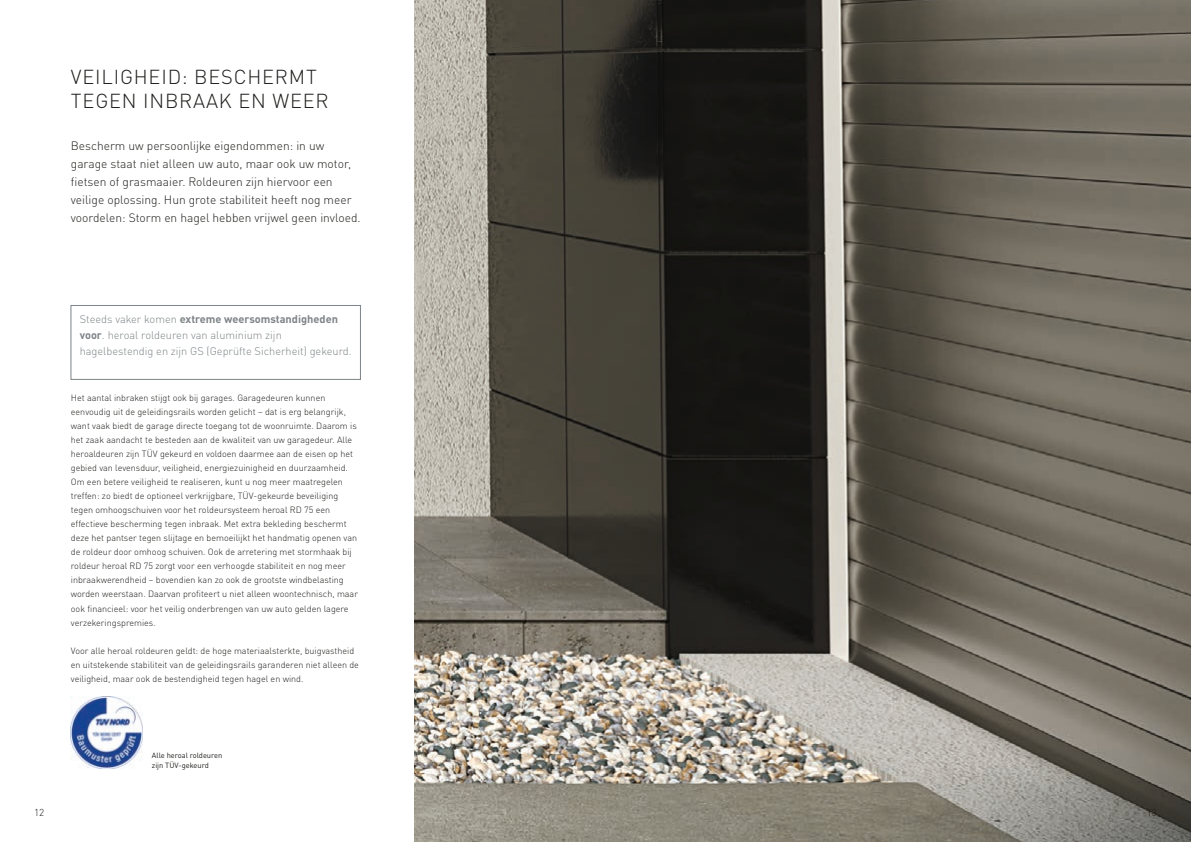
<style>
.page{position:relative;width:1191px;height:842px;background:#fff}
.page>*{position:absolute;margin:0;border:0;box-sizing:border-box;transform-origin:0 0}
.t1{font:300 20px/24px "DIN Pro";color:#1d1d1b}
.t2{font:300 12px/18px "DIN Pro";color:#1d1d1b}
.t3{font:300 11px/16px "DIN Pro";color:#7d8386}
.t4{font:300 10px "DIN Pro";color:#1d1d1b}
.t5{font:300 9px/14px "DIN Pro";color:#1d1d1b}
.t6{font:7.5px/10px "DIN Pro";color:#1d1d1b}
.s1{font-weight:700}
</style>
<div class="page">
<img style="left:415px;top:0;width:776px;height:842px">
<img style="left:71px;top:697px;width:71px;height:71px">
<div style="left:71px;top:305px;width:290px;height:75px;border:1px solid #7d8386"></div>
<h1 class="t1" style="left:71px;top:63px;width:259px">VEILIGHEID: BESCHERMT<br>TEGEN INBRAAK EN WEER</h1>
<p class="t2" style="left:71px;top:136px;width:291px">Bescherm uw persoonlijke eigendommen: in uw garage staat niet alleen uw auto, maar ook uw motor, fietsen of grasmaaier. Roldeuren zijn hiervoor een veilige oplossing. Hun grote stabiliteit heeft nog meer voordelen: Storm en hagel hebben vrijwel geen invloed.</p>
<p class="t3" style="left:80px;top:310px;width:273px">Steeds vaker komen <span class="s1">extreme weersomstandigheden voor</span>. heroal roldeuren van aluminium zijn hagelbestendig en zijn GS (Geprüfte Sicherheit) gekeurd.</p>
<p class="t5" style="left:71px;top:390px;width:289px">Het aantal inbraken stijgt ook bij garages. Garagedeuren kunnen eenvoudig uit de geleidingsrails worden gelicht – dat is erg belangrijk, want vaak biedt de garage directe toegang tot de woonruimte. Daarom is het zaak aandacht te besteden aan de kwaliteit van uw garagedeur. Alle heroaldeuren zijn TÜV gekeurd en voldoen daarmee aan de eisen op het gebied van levensduur, veiligheid, energiezuinigheid en duurzaamheid.<br>Om een betere veiligheid te realiseren, kunt u nog meer maatregelen treffen: zo biedt de optioneel verkrijgbare, TÜV-gekeurde beveiliging tegen omhoogschuiven voor het roldeursysteem heroal RD 75 een effectieve bescherming tegen inbraak. Met extra bekleding beschermt deze het pantser tegen slijtage en bemoeilijkt het handmatig openen van de roldeur door omhoog schuiven. Ook de arretering met stormhaak bij roldeur heroal RD 75 zorgt voor een verhoogde stabiliteit en nog meer inbraakwerendheid – bovendien kan zo ook de grootste windbelasting worden weerstaan. Daarvan profiteert u niet alleen woontechnisch, maar ook financieel: voor het veilig onderbrengen van uw auto gelden lagere verzekeringspremies.</p>
<p class="t5" style="left:71px;top:642px;width:290px">Voor alle heroal roldeuren geldt: de hoge materiaalsterkte, buigvastheid en uitstekende stabiliteit van de geleidingsrails garanderen niet alleen de veiligheid, maar ook de bestendigheid tegen hagel en wind.</p>
<p class="t6" style="left:152px;top:750px;width:72px">Alle heroal roldeuren zijn TÜV-gekeurd</p>
<p class="t4" style="left:34px;top:804px;width:12px">12</p>
<p class="t4" style="left:1146px;top:804px;width:12px">13</p>
</div>
